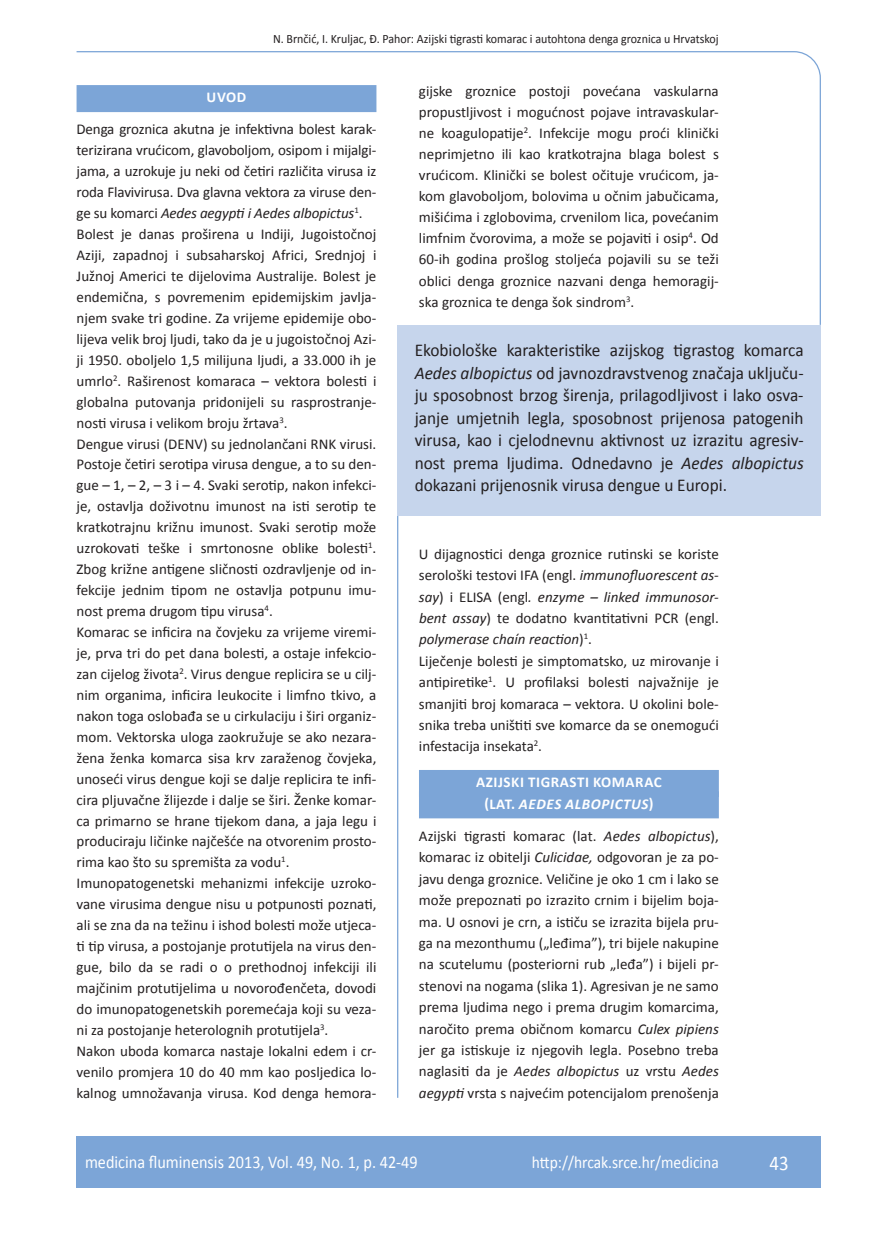
<style>
.page{position:relative;width:872px;height:1234px;background:#fff}
.page>*{position:absolute;margin:0;border:0;box-sizing:border-box;transform-origin:0 0}
.t1{font:21px "Calibri";color:#fff;scale:.9 1}
.t2{font:18px/22.5px "Calibri";color:#231f20;text-align:justify;scale:.96 1}
.t3{font:18px "Calibri";color:#fff;scale:.9 1}
.t4{font:17.25px "Calibri";color:#fff;scale:.9 1}
.t5{font:15px/21px "Calibri";color:#231f20}
.t6{font:700 15px/21.3px "Calibri";letter-spacing:.04em;color:#fff;text-align:center}
.t7{font:12.75px "Calibri";color:#231f20;scale:.94 1}
.s1{font-style:italic}
</style>
<div class="page">
<svg style="left:76px;top:51px;width:745px;height:275px"></svg>
<hr style="left:397px;top:514px;width:1px;height:583px;background:#7ca5d7">
<div style="left:77px;top:1135px;width:744px;height:51px;background:#7ca5d7"></div>
<div style="left:77px;top:85px;width:299px;height:27px;background:#7ca5d7"></div>
<div style="left:398px;top:325px;width:422px;height:190px;background:#c6d5ec"></div>
<div style="left:419px;top:769px;width:300px;height:27px;background:#7ca5d7"></div>
<div style="left:419px;top:791px;width:300px;height:27px;background:#7ca5d7"></div>
<p class="t7" style="left:273px;top:30px;width:475px">N. Brnčić, I. Kruljac, Đ. Pahor: Azijski tigrasti komarac i autohtona denga groznica u Hrvatskoj</p>
<p class="t6" style="left:207px;top:86px;width:41px">UVOD</p>
<p class="t5" style="left:77px;top:118px;width:301px">Denga groznica akutna je infektivna bolest karak&shy;terizirana vrućicom, glavoboljom, osipom i mijalgi&shy;jama, a uzrokuje ju neki od četiri različita virusa iz roda Flavivirusa. Dva glavna vektora za viruse den&shy;ge su komarci <span class="s1">Aedes aegypti i Aedes albopictus</span><sup>1</sup>.<br>Bolest je danas proširena u Indiji, Jugoistočnoj Aziji, zapadnoj i subsaharskoj Africi, Srednjoj i Južnoj Americi te dijelovima Australije. Bolest je endemična, s povremenim epidemijskim javlja&shy;njem svake tri godine. Za vrijeme epidemije obo&shy;lijeva velik broj ljudi, tako da je u jugoistočnoj Azi&shy;ji 1950. oboljelo 1,5 milijuna ljudi, a 33.000 ih je umrlo<sup>2</sup>. Raširenost komaraca – vektora bolesti i globalna putovanja pridonijeli su rasprostranje&shy;nosti virusa i velikom broju žrtava<sup>3</sup>.<br>Dengue virusi (DENV) su jednolančani RNK virusi.<br>Postoje četiri serotipa virusa dengue, a to su den&shy;gue – 1, – 2, – 3 i – 4. Svaki serotip, nakon infekci&shy;je, ostavlja doživotnu imunost na isti serotip te kratkotrajnu križnu imunost. Svaki serotip može uzrokovati teške i smrtonosne oblike bolesti<sup>1</sup>.<br>Zbog križne antigene sličnosti ozdravljenje od in&shy;fekcije jednim tipom ne ostavlja potpunu imu&shy;nost prema drugom tipu virusa<sup>4</sup>.<br>Komarac se inficira na čovjeku za vrijeme viremi&shy;je, prva tri do pet dana bolesti, a ostaje infekcio&shy;zan cijelog života<sup>2</sup>. Virus dengue replicira se u cilj&shy;nim organima, inficira leukocite i limfno tkivo, a nakon toga oslobađa se u cirkulaciju i širi organiz&shy;mom. Vektorska uloga zaokružuje se ako nezara&shy;žena ženka komarca sisa krv zaraženog čovjeka, unoseći virus dengue koji se dalje replicira te infi&shy;cira pljuvačne žlijezde i dalje se širi. Ženke komar&shy;ca primarno se hrane tijekom dana, a jaja legu i produciraju ličinke najčešće na otvorenim prosto&shy;rima kao što su spremišta za vodu<sup>1</sup>.<br>Imunopatogenetski mehanizmi infekcije uzroko&shy;vane virusima dengue nisu u potpunosti poznati, ali se zna da na težinu i ishod bolesti može utjeca&shy;ti tip virusa, a postojanje protutijela na virus den&shy;gue, bilo da se radi o o prethodnoj infekciji ili majčinim protutijelima u novorođenčeta, dovodi do imunopatogenetskih poremećaja koji su veza&shy;ni za postojanje heterolognih protutijela<sup>3</sup>.<br>Nakon uboda komarca nastaje lokalni edem i cr&shy;venilo promjera 10 do 40 mm kao posljedica lo&shy;kalnog umnožavanja virusa. Kod denga hemora-</p>
<p class="t5" style="left:419px;top:80px;width:301px;text-align:justify">gijske groznice postoji povećana vaskularna propustljivost i mogućnost pojave intravaskular&shy;ne koagulopatije<sup>2</sup>. Infekcije mogu proći klinički neprimjetno ili kao kratkotrajna blaga bolest s vrućicom. Klinički se bolest očituje vrućicom, ja&shy;kom glavoboljom, bolovima u očnim jabučicama, mišićima i zglobovima, crvenilom lica, povećanim limfnim čvorovima, a može se pojaviti i osip<sup>4</sup>. Od 60-ih godina prošlog stoljeća pojavili su se teži oblici denga groznice nazvani denga hemoragij&shy;ska groznica te denga šok sindrom<sup>3</sup>.</p>
<p class="t2" style="left:415px;top:338px;width:407px">Ekobiološke karakteristike azijskog tigrastog komarca <span class="s1">Aedes albopictus</span> od javnozdravstvenog značaja uključu&shy;ju sposobnost brzog širenja, prilagodljivost i lako osva&shy;janje umjetnih legla, sposobnost prijenosa patogenih virusa, kao i cjelodnevnu aktivnost uz izrazitu agresiv&shy;nost prema ljudima. Odnedavno je <span class="s1">Aedes albopictus </span>dokazani prijenosnik virusa dengue u Europi.</p>
<p class="t5" style="left:419px;top:542px;width:301px;line-height:21.5px">U dijagnostici denga groznice rutinski se koriste serološki testovi IFA (engl. <span class="s1">immunofluorescent as&shy;say</span>) i ELISA (engl<span class="s1">. enzyme – linked immunosor&shy;bent assay</span>) te dodatno kvantitativni PCR (engl. <span class="s1">polymerase chaín reaction</span>)<sup>1</sup>.<br>Liječenje bolesti je simptomatsko, uz mirovanje i antipiretike<sup>1</sup>. U profilaksi bolesti najvažnije je smanjiti broj komaraca – vektora. U okolini bole&shy;snika treba uništiti sve komarce da se onemogući infestacija insekata<sup>2</sup>.</p>
<p class="t6" style="left:476px;top:770px;width:187px">AZIJSKI TIGRASTI KOMARAC (lat. <span class="s1">AEDES ALBOPICTUS</span>)</p>
<p class="t5" style="left:419px;top:824px;width:301px;text-align:justify">Azijski tigrasti komarac (lat. <span class="s1">Aedes albopictus</span>), komarac iz obitelji <span class="s1">Culicidae,</span> odgovoran je za po&shy;javu denga groznice. Veličine je oko 1 cm i lako se može prepoznati po izrazito crnim i bijelim boja&shy;ma. U osnovi je crn, a ističu se izrazita bijela pru&shy;ga na mezonthumu („leđima”), tri bijele nakupine na scutelumu (posteriorni rub „leđa”) i bijeli pr&shy;stenovi na nogama (slika 1). Agresivan je ne samo prema ljudima nego i prema drugim komarcima, naročito prema običnom komarcu <span class="s1">Culex pipiens </span>jer ga istiskuje iz njegovih legla. Posebno treba naglasiti da je <span class="s1">Aedes albopictus</span> uz vrstu <span class="s1">Aedes aegypti</span> vrsta s najvećim potencijalom prenošenja</p>
<p class="t3" style="left:85px;top:1150px;width:371px">medicina fluminensis 2013, Vol. 49, No. 1, p. 42-49</p>
<p class="t4" style="left:532px;top:1151px;width:209px">http://hrcak.srce.hr/medicina</p>
<h1 class="t1" style="left:769px;top:1149px;width:23px">43</h1>
</div>
